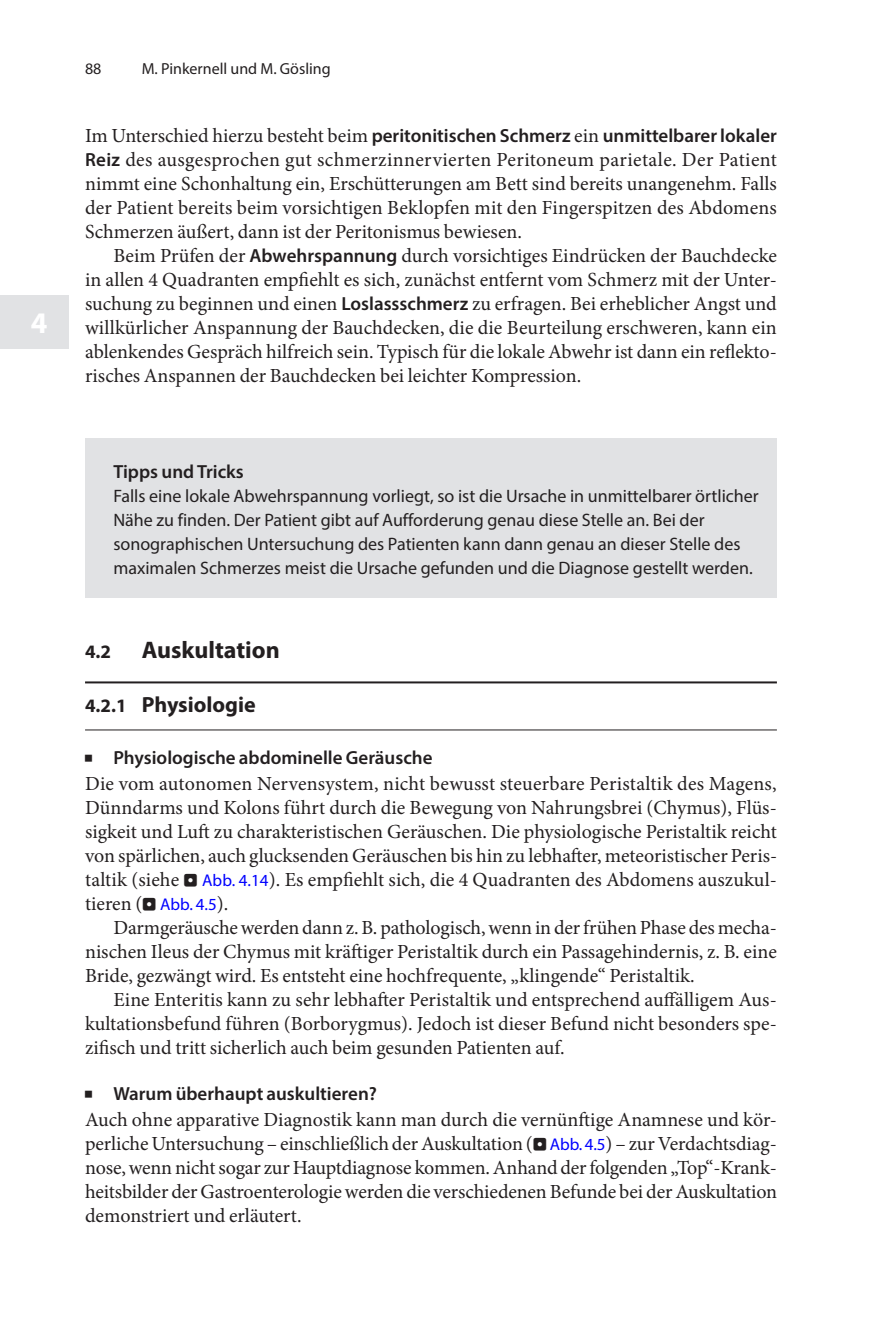
<style>
.page{position:relative;width:879px;height:1333px;background:#fff}
.page>*{position:absolute;margin:0;border:0;box-sizing:border-box;transform-origin:0 0}
.t1{font:700 30px "Tmnwxg Myriad Pro";color:#fff}
.t2{font:700 24px "Tmnwxg Myriad Pro";color:#231f20}
.t3{font:700 22px "Tmnwxg Myriad Pro";color:#231f20}
.t4{font:20px/24px "Cvhnjk Minion Pro";color:#231f20;text-align:justify}
.t5{font:600 19px "Hxtslc Myriad Pro";color:#231f20}
.t6{font:700 19px "Tmnwxg Myriad Pro";color:#231f20}
.t7{font:18px/24px "Rhdfyh Myriad Pro";color:#231f20}
.t8{font:16px "Rhdfyh Myriad Pro";color:#231f20}
.s1{font-family:"Cvhnjk Minion Pro";font-weight:400;font-size:20px}
.s2{font-family:"Hxtslc Myriad Pro";font-weight:600;font-size:19px}
.s3{font-size:19px}
.s4{font-family:"Sbwrfq Blik Buttons";font-weight:400}
.s5{font-family:"Sbwrfq Blik Buttons";font-size:17px}
.s6{font-family:"Rhdfyh Myriad Pro";font-size:17px;color:#00f}
</style>
<div class="page">
<div style="left:85px;top:439px;width:692px;height:159px;background:#e1e2e4"></div>
<hr style="left:85px;top:681px;width:692px;height:2px;background:#231f20">
<hr style="left:85px;top:729px;width:692px;height:1px;background:#231f20">
<div style="left:0;top:295px;width:68px;height:54px;background:#e1e2e4"></div>
<h1 class="t1" style="left:31px;top:303px;width:18px">4</h1>
<p class="t8" style="left:85px;top:58px;width:18px">88</p>
<p class="t8" style="left:142px;top:58px;width:190px">M. Pinkernell und M. Gösling</p>
<p class="t5" style="left:85px;top:123px;width:693px"><span class="s1">Im Unterschied hierzu besteht beim</span> peritonitischen Schmerz <span class="s1">ein</span> unmittelbarer lokaler</p>
<p class="t4" style="left:85px;top:147px;width:693px"><span class="s2">Reiz</span> des ausgesprochen gut schmerzinnervierten Peritoneum parietale. Der Patient nimmt eine Schonhaltung ein, Erschütterungen am Bett sind bereits unangenehm. Falls der Patient bereits beim vorsichtigen Beklopfen mit den Fingerspitzen des Abdomens Schmerzen äußert, dann ist der Peritonismus bewiesen.</p>
<p class="t4" style="left:85px;top:243px;width:693px;text-indent:28px">Beim Prüfen der <span class="s2">Abwehrspannung</span> durch vorsichtiges Eindrücken der Bauchdecke in allen 4 Quadranten empfiehlt es sich, zunächst entfernt vom Schmerz mit der Unter&shy;suchung zu beginnen und einen <span class="s2">Loslassschmerz</span> zu erfragen. Bei erheblicher Angst und willkürlicher Anspannung der Bauchdecken, die die Beurteilung erschweren, kann ein ablenkendes Gespräch hilfreich sein. Typisch für die lokale Abwehr ist dann ein reflekto&shy;risches Anspannen der Bauchdecken bei leichter Kompression.</p>
<p class="t5" style="left:113px;top:459px;width:132px">Tipps und Tricks</p>
<p class="t7" style="left:113px;top:483px;width:647px">Falls eine lokale Abwehrspannung vorliegt, so ist die Ursache in unmittelbarer örtlicher Nähe zu finden. Der Patient gibt auf Aufforderung genau diese Stelle an. Bei der sonographischen Untersuchung des Patienten kann dann genau an dieser Stelle des maximalen Schmerzes meist die Ursache gefunden und die Diagnose gestellt werden.</p>
<p class="t6" style="left:85px;top:639px;width:28px">4.2</p>
<p class="t2" style="left:142px;top:634px;width:139px">Auskultation</p>
<p class="t3" style="left:85px;top:690px;width:172px"><span class="s3">4.2.1</span> Physiologie</p>
<p class="t5" style="left:85px;top:745px;width:349px"><span class="s4">z</span> Physiologische abdominelle Geräusche</p>
<p class="t4" style="left:85px;top:771px;width:693px">Die vom autonomen Nervensystem, nicht bewusst steuerbare Peristaltik des Magens, Dünndarms und Kolons führt durch die Bewegung von Nahrungsbrei (Chymus), Flüs&shy;sigkeit und Luft zu charakteristischen Geräuschen. Die physiologische Peristaltik reicht von spärlichen, auch glucksenden Geräuschen bis hin zu lebhafter, meteoristischer Peris&shy;taltik (siehe <span class="s5">.</span> <span class="s6">Abb. 4.14</span>). Es empfiehlt sich, die 4 Quadranten des Abdomens auszukul&shy;tieren (<span class="s5">.</span> <span class="s6">Abb. 4.5</span>).</p>
<p class="t4" style="left:85px;top:915px;width:693px;text-indent:28px">Darmgeräusche werden dann z. B. pathologisch, wenn in der frühen Phase des mecha&shy;nischen Ileus der Chymus mit kräftiger Peristaltik durch ein Passagehindernis, z. B. eine Bride, gezwängt wird. Es entsteht eine hochfrequente, „klingende“ Peristaltik.</p>
<p class="t4" style="left:85px;top:987px;width:693px;text-indent:28px">Eine Enteritis kann zu sehr lebhafter Peristaltik und entsprechend auffälligem Aus&shy;kultationsbefund führen (Borborygmus). Jedoch ist dieser Befund nicht besonders spe&shy;zifisch und tritt sicherlich auch beim gesunden Patienten auf.</p>
<p class="t5" style="left:85px;top:1081px;width:293px"><span class="s4">z</span> Warum überhaupt auskultieren?</p>
<p class="t4" style="left:85px;top:1107px;width:693px">Auch ohne apparative Diagnostik kann man durch die vernünftige Anamnese und kör&shy;perliche Untersuchung – einschließlich der Auskultation (<span class="s5">.</span> <span class="s6">Abb. 4.5</span>) – zur Verdachtsdiag&shy;nose, wenn nicht sogar zur Hauptdiagnose kommen. Anhand der folgenden „Top“-Krank&shy;heitsbilder der Gastroenterologie werden die verschiedenen Befunde bei der Auskultation demonstriert und erläutert.</p>
</div>
